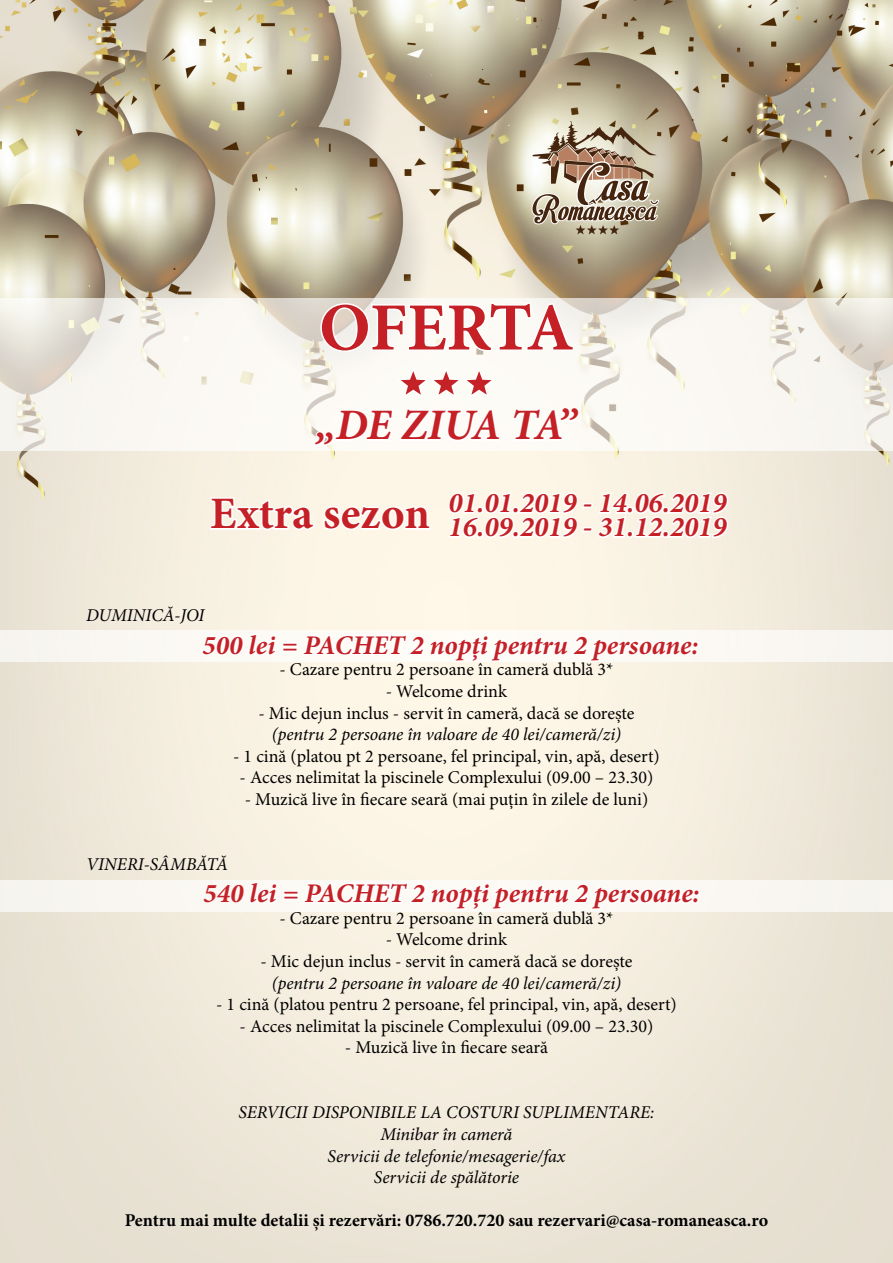
<style>
.page{position:relative;width:893px;height:1263px;background:#fff}
.page>*{position:absolute;margin:0;border:0;box-sizing:border-box;transform-origin:0 0}
.t1{font:700 67.5px "Minion Pro";letter-spacing:-.015em;color:#c52026}
.t2{font:italic 700 43.5px "Minion Pro";letter-spacing:-.015em;color:#c52026}
.t3{font:italic 700 28.5px/24px "Minion Pro";color:#c52026;text-align:right}
.t4{font:italic 700 27px "Minion Pro";color:#c42127}
.t5{font:18px "Minion Pro";color:#000}
.t6{font:italic 18px/21.6px "Minion Pro";letter-spacing:-.005em;color:#000;text-align:center}
.t7{font:700 18px "Minion Pro";color:#000}
.s1{font-style:normal;font-size:45px}
.s2{color:#c42128}
</style>
<div class="page">
<img style="left:0;top:0;width:893px;height:1263px">
<svg style="left:531px;top:121px;width:128px;height:113px;background:#b6a793"></svg>
<svg style="left:208px;top:496px;width:224px;height:36px"></svg>
<svg style="left:0;top:298px;width:893px;height:153px;fill:#f9f7f2"></svg>
<svg style="left:447px;top:490px;width:283px;height:50px"></svg>
<svg style="left:319px;top:301px;width:257px;height:52px"></svg>
<svg style="left:312px;top:407px;width:191px;height:42px"></svg>
<svg style="left:510px;top:406px;width:71px;height:36px"></svg>
<div style="left:0;top:630px;width:893px;height:32px;background:#faf7f2"></div>
<div style="left:0;top:880px;width:893px;height:32px;background:#f9f6f1"></div>
<svg style="left:202px;top:634px;width:74px;height:21px"></svg>
<div style="left:282px;top:642px;width:16px;height:5px;border:3px solid #fff"></div>
<div style="left:282px;top:647px;width:16px;height:5px;border:3px solid #fff"></div>
<svg style="left:300px;top:634px;width:395px;height:30px"></svg>
<div style="left:692px;top:641px;width:7px;height:7px;border:3px solid #fff;border-radius:50%"></div>
<div style="left:691px;top:648px;width:7px;height:8px;border:3px solid #fff;border-radius:50%"></div>
<svg style="left:250px;top:882px;width:28px;height:22px"></svg>
<div style="left:283px;top:890px;width:16px;height:5px;border:3px solid #fff"></div>
<div style="left:283px;top:895px;width:16px;height:5px;border:3px solid #fff"></div>
<svg style="left:303px;top:883px;width:390px;height:28px"></svg>
<div style="left:693px;top:889px;width:7px;height:7px;border:3px solid #fff;border-radius:50%"></div>
<div style="left:692px;top:897px;width:7px;height:7px;border:3px solid #fff;border-radius:50%"></div>
<svg style="left:395px;top:367px;width:103px;height:33px"></svg>
<h1 class="t1" style="left:319px;top:280px;width:256px">OFERTA</h1>
<h2 class="t2" style="left:316px;top:395px;width:262px">„DE ZIUA TA”</h2>
<h3 class="t3" style="left:210px;top:491px;width:518px"><span class="s1">Extra sezon</span> 01.01.2019 - 14.06.2019<br>16.09.2019 - 31.12.2019</h3>
<p class="t6" style="left:86px;top:605px;width:120px">DUMINICĂ-JOI</p>
<h3 class="t4" style="left:202px;top:626px;width:498px">500 lei = PACHET 2 nopți pentru 2 persoane:</h3>
<p class="t5" style="left:279px;top:658px;width:336px">- Cazare pentru 2 persoane în cameră dublă 3*</p>
<p class="t5" style="left:386px;top:679px;width:123px">- Welcome drink</p>
<p class="t5" style="left:258px;top:701px;width:378px">- Mic dejun inclus - servit în cameră, dacă se dorește</p>
<p class="t6" style="left:272px;top:724px;width:351px">(pentru 2 persoane în valoare de 40 lei/cameră/zi)</p>
<p class="t5" style="left:233px;top:744px;width:428px">- 1 cină (platou pt 2 persoane, fel principal, vin, apă, desert)</p>
<p class="t5" style="left:240px;top:766px;width:415px">- Acces nelimitat la piscinele Complexului (09.00 – 23.30)</p>
<p class="t5" style="left:245px;top:787px;width:405px">- Muzică live în fiecare seară (mai puțin în zilele de luni)</p>
<p class="t6" style="left:86px;top:853px;width:144px">VINERI-SÂMBĂTĂ</p>
<h3 class="t4" style="left:204px;top:874px;width:498px"><span class="s2">540 lei =</span> PACHET 2 nopți pentru 2 persoane:</h3>
<p class="t5" style="left:279px;top:906px;width:336px">- Cazare pentru 2 persoane în cameră dublă 3*</p>
<p class="t5" style="left:386px;top:928px;width:123px">- Welcome drink</p>
<p class="t5" style="left:260px;top:949px;width:374px">- Mic dejun inclus - servit în cameră dacă se dorește</p>
<p class="t6" style="left:272px;top:972px;width:351px">(pentru 2 persoane în valoare de 40 lei/cameră/zi)</p>
<p class="t5" style="left:216px;top:992px;width:462px">- 1 cină (platou pentru 2 persoane, fel principal, vin, apă, desert)</p>
<p class="t5" style="left:240px;top:1014px;width:415px">- Acces nelimitat la piscinele Complexului (09.00 – 23.30)</p>
<p class="t5" style="left:345px;top:1036px;width:205px">- Muzică live în fiecare seară</p>
<p class="t6" style="left:238px;top:1102px;width:417px">SERVICII DISPONIBILE LA COSTURI SUPLIMENTARE:<br>Minibar în cameră<br>Servicii de telefonie/mesagerie/fax<br>Servicii de spălătorie</p>
<p class="t7" style="left:125px;top:1208px;width:645px">Pentru mai multe detalii și rezervări: 0786.720.720 sau rezervari@casa-romaneasca.ro</p>
</div>
